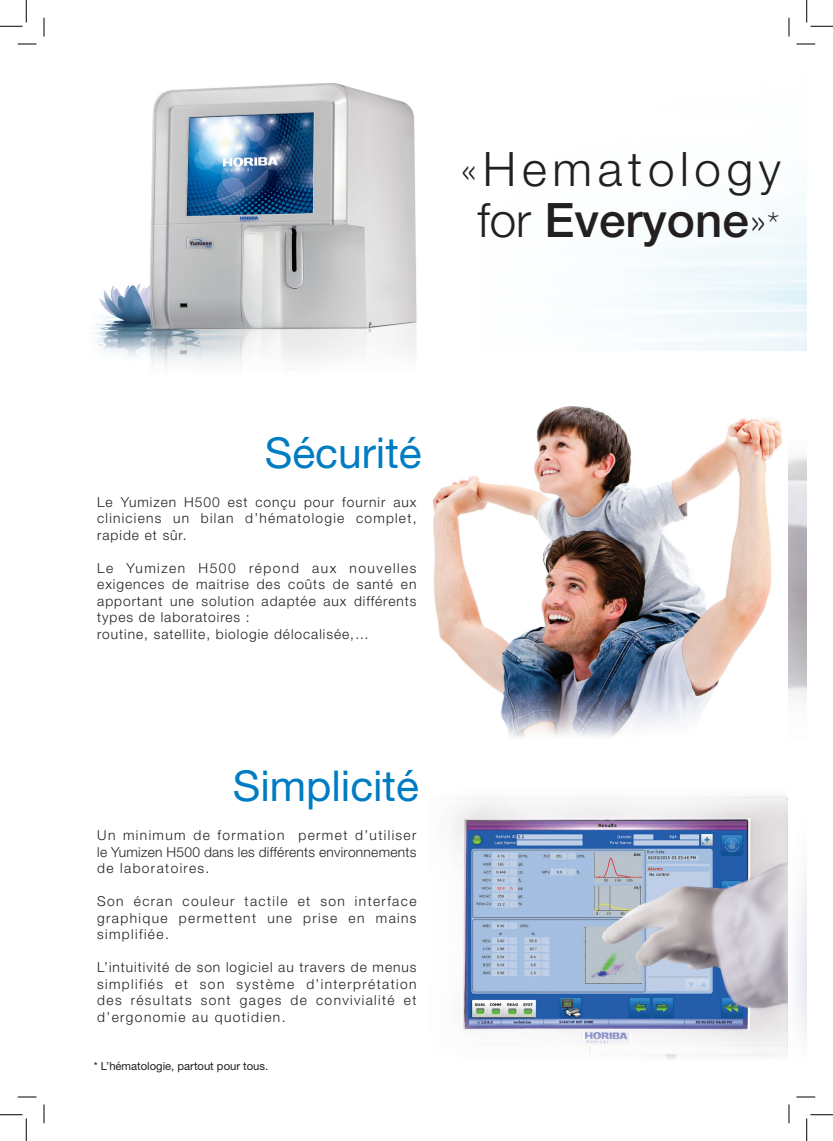
<style>
.page{position:relative;width:833px;height:1141px;background:#fff}
.page>*{position:absolute;margin:0;border:0;box-sizing:border-box;transform-origin:0 0}
.t1{font:500 47.5px "Helvetica Neue";color:#231f20}
.t2{font:300 47.5px "Helvetica Neue";letter-spacing:.12em;color:#231f20}
.t3{font:42.5px "Helvetica Neue";color:#007cc2}
.t4{font:300 13.75px/16.5px "Helvetica Neue";letter-spacing:.09em;color:#231f20;text-align:justify}
.t5{font:300 13.75px "Helvetica Neue";letter-spacing:.07em;color:#231f20}
.t6{font:11.25px "Helvetica Neue";color:#231f20}
.s1{font-weight:100}
.s2{font-weight:500}
.s3{font-weight:300}
.s4{font-weight:100;font-size:35px}
</style>
<div class="page">
<img style="left:94px;top:82px;width:323px;height:287px">
<img style="left:432px;top:406px;width:350px;height:331px">
<img style="left:451px;top:795px;width:337px;height:265px">
<svg style="left:18px;top:43px;width:18px;height:2px"></svg>
<svg style="left:796px;top:43px;width:18px;height:2px"></svg>
<svg style="left:18px;top:1096px;width:18px;height:1px"></svg>
<svg style="left:796px;top:1096px;width:18px;height:1px"></svg>
<svg style="left:43px;top:18px;width:2px;height:18px"></svg>
<svg style="left:43px;top:1104px;width:2px;height:19px"></svg>
<svg style="left:788px;top:18px;width:1px;height:18px"></svg>
<svg style="left:788px;top:1104px;width:1px;height:19px"></svg>
<svg style="left:0;top:0;width:27px;height:27px"></svg>
<svg style="left:0;top:1114px;width:27px;height:26px"></svg>
<svg style="left:806px;top:0;width:26px;height:27px"></svg>
<svg style="left:806px;top:1114px;width:26px;height:26px"></svg>
<p class="t2" style="left:459px;top:140px;width:378px"><span class="s1">«</span>Hematology <span class="s2">E</span></p>
<p class="t1" style="left:477px;top:192px;width:303px"><span class="s3">for</span> Everyone<span class="s1">»</span><span class="s4">*</span></p>
<p class="t3" style="left:265px;top:427px;width:158px">Sécurité</p>
<p class="t4" style="left:97px;top:493px;width:320px">Le Yumizen H500 est conçu pour fournir aux cliniciens un bilan d’hématologie complet, rapide et sûr.</p>
<p class="t4" style="left:97px;top:559px;width:320px">Le Yumizen H500 répond aux nouvelles exigences de maitrise des coûts de santé en apportant une solution adaptée aux différents types de laboratoires :</p>
<p class="t5" style="left:97px;top:625px;width:273px">routine, satellite, biologie délocalisée,…</p>
<p class="t3" style="left:233px;top:760px;width:187px">Simplicité</p>
<p class="t4" style="left:97px;top:826px;width:320px">Un minimum de formation permet d’utiliser le Yumizen H500 dans les différents environnements de laboratoires.</p>
<p class="t4" style="left:97px;top:892px;width:320px">Son écran couleur tactile et son interface graphique permettent une prise en mains simplifiée.</p>
<p class="t4" style="left:97px;top:958px;width:320px">L’intuitivité de son logiciel au travers de menus simplifiés et son système d’interprétation des résultats sont gages de convivialité et d’ergonomie au quotidien.</p>
<p class="t6" style="left:94px;top:1059px;width:176px">* L’hématologie, partout pour tous.</p>
</div>
